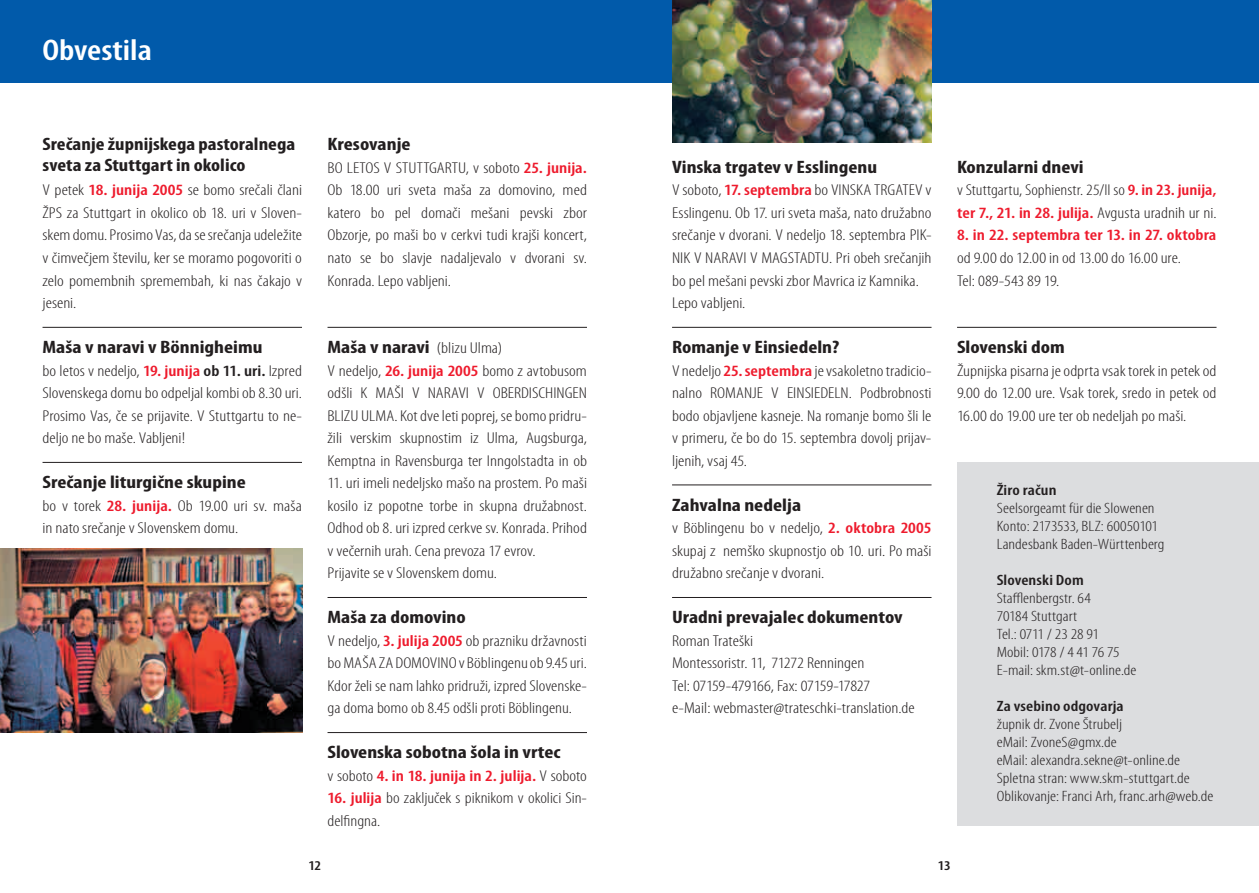
<style>
.page{position:relative;width:1259px;height:893px;background:#fff}
.page>*{position:absolute;margin:0;border:0;box-sizing:border-box;transform-origin:0 0}
.t1{font:600 condensed 30px "Myriad Pro";color:#fff;scale:1.2 1}
.t2{font:700 condensed 18px "Myriad Pro";color:#231f20;scale:1.2 1}
.t3{font:700 condensed 18px/20.2px "Myriad Pro";color:#231f20;scale:1.16 1}
.t4{font:300 condensed 15.75px/22.5px "Myriad Pro";color:#231f20;text-align:justify;scale:1.2 1}
.t5{font:300 condensed 15.75px/22.5px "Myriad Pro";color:#231f20;scale:1.17 1}
.t6{font:600 condensed 15.75px "Myriad Pro";letter-spacing:.005em;color:#ee1b2d;scale:1.2 1}
.t7{font:300 condensed 15.75px/22.5px "Myriad Pro";color:#231f20;scale:1.18 1}
.t8{font:300 condensed 15px/18px "Myriad Pro";color:#231f20;scale:1.2 1}
.t9{font:600 condensed 15px "Myriad Pro";letter-spacing:.005em;color:#231f20;scale:1.2 1}
.t10{font:600 condensed 13.5px "Myriad Pro";color:#231f20;scale:1.2 1}
.s1{font-weight:600;color:#ee1b2d}
.s2{font-weight:600}
.s3{font-weight:300;font-size:15.75px}
.s4{font-weight:300;color:#231f20}
</style>
<div class="page">
<div style="left:0;top:0;width:1258px;height:83px;background:#015aaa"></div>
<div style="left:957px;top:462px;width:301px;height:363px;background:#dcdddf"></div>
<hr style="left:43px;top:327px;width:259px;height:1px;background:#231f20">
<hr style="left:43px;top:462px;width:259px;height:1px;background:#231f20">
<hr style="left:327px;top:327px;width:260px;height:1px;background:#231f20">
<hr style="left:327px;top:597px;width:260px;height:1px;background:#231f20">
<hr style="left:327px;top:732px;width:260px;height:1px;background:#231f20">
<hr style="left:672px;top:327px;width:259px;height:1px;background:#231f20">
<hr style="left:672px;top:484px;width:259px;height:1px;background:#231f20">
<hr style="left:672px;top:597px;width:259px;height:1px;background:#231f20">
<hr style="left:957px;top:327px;width:259px;height:1px;background:#231f20">
<img style="left:0;top:548px;width:302px;height:184px">
<img style="left:672px;top:0;width:259px;height:143px">
<h1 class="t1" style="left:43px;top:40px;width:93px">Obvestila</h1>
<p class="t3" style="left:43px;top:136px;width:219px">Srečanje župnijskega pastoralnega sveta za Stuttgart in okolico</p>
<p class="t4" style="left:43px;top:180px;width:218px">V petek <span class="s1">18. junija 2005</span> se bomo srečali člani ŽPS za Stuttgart in okolico ob 18. uri v Sloven&shy;skem domu. Prosimo Vas, da se srečanja udeležite v čimvečjem številu, ker se moramo pogovoriti o zelo pomembnih spremembah, ki nas čakajo v jeseni.</p>
<p class="t2" style="left:43px;top:340px;width:185px">Maša v naravi v Bönnigheimu</p>
<p class="t4" style="left:43px;top:360px;width:218px">bo letos v nedeljo, <span class="s1">19. junija</span> <span class="s2">ob 11. uri.</span> Izpred Slovenskega domu bo odpeljal kombi ob 8.30 uri.<br>Prosimo Vas, če se prijavite. V Stuttgartu to ne&shy;deljo ne bo maše. Vabljeni!</p>
<p class="t2" style="left:43px;top:475px;width:171px">Srečanje liturgične skupine</p>
<p class="t4" style="left:43px;top:495px;width:218px">bo v torek <span class="s1">28. junija.</span> Ob 19.00 uri sv. maša in nato srečanje v Slovenskem domu.</p>
<p class="t2" style="left:327px;top:138px;width:71px">Kresovanje</p>
<p class="t4" style="left:327px;top:158px;width:218px">BO LETOS V STUTTGARTU, v soboto <span class="s1">25. junija.<br></span>Ob 18.00 uri sveta maša za domovino, med katero bo pel domači mešani pevski zbor Obzorje, po maši bo v cerkvi tudi krajši koncert, nato se bo slavje nadaljevalo v dvorani sv.<br>Konrada. Lepo vabljeni.</p>
<p class="t2" style="left:327px;top:340px;width:147px">Maša v naravi <span class="s3">(blizu Ulma)</span></p>
<p class="t4" style="left:327px;top:360px;width:218px">V nedeljo, <span class="s1">26. junija 2005</span> bomo z avtobusom odšli K MAŠI V NARAVI V OBERDISCHINGEN BLIZU ULMA. Kot dve leti poprej, se bomo pridru&shy;žili verskim skupnostim iz Ulma, Augsburga, Kemptna in Ravensburga ter Inngolstadta in ob</p>
<p class="t4" style="left:327px;top:473px;width:218px;text-align:left">11. uri imeli nedeljsko mašo na prostem. Po maši kosilo iz popotne torbe in skupna družabnost.<br>Odhod ob 8. uri izpred cerkve sv. Konrada. Prihod v večernih urah. Cena prevoza 17 evrov.<br>Prijavite se v Slovenskem domu.</p>
<p class="t2" style="left:327px;top:610px;width:117px">Maša za domovino</p>
<p class="t4" style="left:327px;top:630px;width:218px">V nedeljo, <span class="s1">3. julija 2005</span> ob prazniku državnosti bo MAŠA ZA DOMOVINO v Böblingenu ob 9.45 uri.<br>Kdor želi se nam lahko pridruži, izpred Slovenske&shy;ga doma bomo ob 8.45 odšli proti Böblingenu.</p>
<p class="t2" style="left:327px;top:745px;width:196px">Slovenska sobotna šola in vrtec</p>
<p class="t6" style="left:327px;top:770px;width:218px"><span class="s4">v soboto</span> 4. in 18. junija in 2. julija. <span class="s4">V soboto</span></p>
<p class="t7" style="left:327px;top:788px;width:221px"><span class="s1">16. julija</span> bo zaključek s piknikom v okolici Sin&shy;delfingna.</p>
<p class="t2" style="left:672px;top:160px;width:172px">Vinska trgatev v Esslingenu</p>
<p class="t4" style="left:672px;top:180px;width:218px;text-align:left">V soboto, <span class="s1">17. septembra</span> bo VINSKA TRGATEV v Esslingenu. Ob 17. uri sveta maša, nato družabno srečanje v dvorani. V nedeljo 18. septembra PIK-NIK V NARAVI V MAGSTADTU. Pri obeh srečanjih bo pel mešani pevski zbor Mavrica iz Kamnika.<br>Lepo vabljeni.</p>
<p class="t2" style="left:672px;top:340px;width:141px">Romanje v Einsiedeln?</p>
<p class="t4" style="left:672px;top:360px;width:218px">V nedeljo <span class="s1">25. septembra</span> je vsakoletno tradicio&shy;nalno ROMANJE V EINSIEDELN. Podbrobnosti bodo objavljene kasneje. Na romanje bomo šli le v primeru, če bo do 15. septembra dovolj prijav&shy;ljenih, vsaj 45.</p>
<p class="t2" style="left:672px;top:498px;width:109px">Zahvalna nedelja</p>
<p class="t4" style="left:672px;top:518px;width:218px">v Böblingenu bo v nedeljo, <span class="s1">2. oktobra 2005 </span>skupaj z nemško skupnostjo ob 10. uri. Po maši družabno srečanje v dvorani.</p>
<p class="t2" style="left:672px;top:610px;width:194px">Uradni prevajalec dokumentov</p>
<p class="t4" style="left:672px;top:630px;width:204px;text-align:left">Roman Trateški<br>Montessoristr. 11, 71272 Renningen<br>Tel: 07159-479166, Fax: 07159-17827<br>e-Mail: webmaster@trateschki-translation.de</p>
<p class="t2" style="left:957px;top:160px;width:107px">Konzularni dnevi</p>
<p class="t5" style="left:957px;top:180px;width:223px">v Stuttgartu, Sophienstr. 25/II so <span class="s1">9. in 23. junija, ter 7., 21. in 28. julija.</span> Avgusta uradnih ur ni.</p>
<p class="t6" style="left:957px;top:230px;width:218px">8. in 22. septembra ter 13. in 27. oktobra</p>
<p class="t4" style="left:957px;top:248px;width:188px">od 9.00 do 12.00 in od 13.00 do 16.00 ure.<br>Tel: 089-543 89 19.</p>
<p class="t2" style="left:957px;top:340px;width:91px">Slovenski dom</p>
<p class="t4" style="left:957px;top:360px;width:218px">Župnijska pisarna je odprta vsak torek in petek od 9.00 do 12.00 ure. Vsak torek, sredo in petek od 16.00 do 19.00 ure ter ob nedeljah po maši.</p>
<p class="t9" style="left:996px;top:484px;width:51px">Žiro račun</p>
<p class="t8" style="left:996px;top:500px;width:141px">Seelsorgeamt für die Slowenen<br>Konto: 2173533, BLZ: 60050101<br>Landesbank Baden-Württenberg</p>
<p class="t9" style="left:996px;top:574px;width:74px">Slovenski Dom</p>
<p class="t8" style="left:996px;top:590px;width:118px">Stafflenbergstr. 64<br>70184 Stuttgart<br>Tel.: 0711 / 23 28 91<br>Mobil: 0178 / 4 41 76 75<br>E-mail: skm.st@t-online.de</p>
<p class="t9" style="left:996px;top:700px;width:107px">Za vsebino odgovarja</p>
<p class="t8" style="left:996px;top:716px;width:182px">župnik dr. Zvone Štrubelj<br>eMail: ZvoneS@gmx.de<br>eMail: alexandra.sekne@t-online.de Spletna stran: www.skm-stuttgart.de Oblikovanje: Franci Arh, franc.arh@web.de</p>
<p class="t10" style="left:308px;top:861px;width:12px">12</p>
<p class="t10" style="left:938px;top:861px;width:12px">13</p>
</div>
